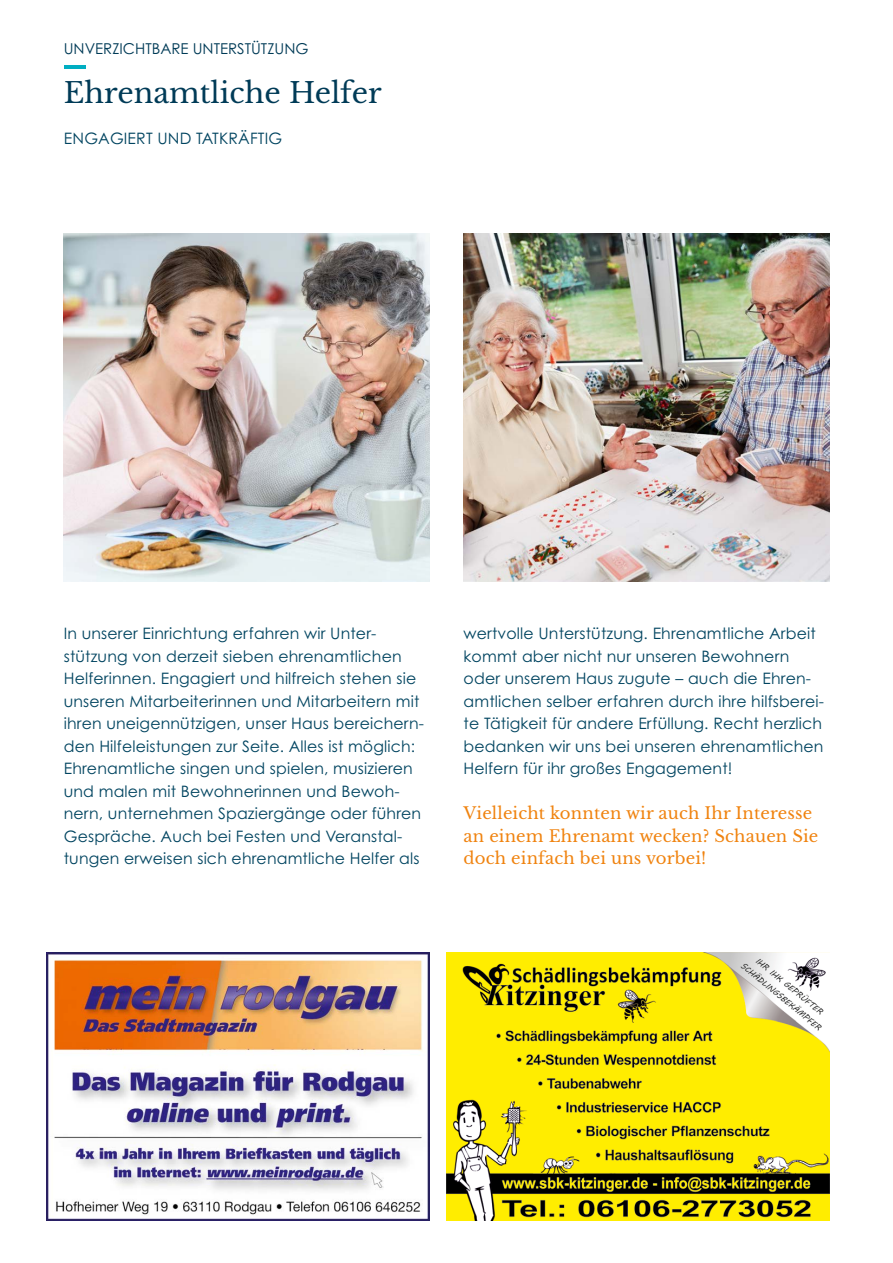
<style>
.page{position:relative;width:893px;height:1263px;background:#fff}
.page>*{position:absolute;margin:0;border:0;box-sizing:border-box;transform-origin:0 0}
.t1{font:28.5px "Libre Baskerville";color:#003b57}
.t2{font:16.5px/22.5px "Libre Baskerville";letter-spacing:.01em;color:#f0830f}
.t3{font:15.75px/22.5px "Century Gothic Pro";letter-spacing:.01em;color:#004460}
.t4{font:15px "Century Gothic Pro";color:#003b57}
</style>
<div class="page">
<hr style="left:64px;top:65px;width:22px;height:4px;background:#00aec2">
<img style="left:447px;top:952px;width:382px;height:268px">
<img style="left:47px;top:952px;width:382px;height:268px">
<img style="left:64px;top:234px;width:365px;height:347px">
<img style="left:464px;top:234px;width:365px;height:347px">
<p class="t4" style="left:64px;top:39px;width:246px">UNVERZICHTBARE UNTERSTÜTZUNG</p>
<h1 class="t1" style="left:64px;top:75px;width:319px">Ehrenamtliche Helfer</h1>
<p class="t3" style="left:64px;top:127px;width:220px">ENGAGIERT UND TATKRÄFTIG</p>
<p class="t3" style="left:64px;top:622px;width:362px">In unserer Einrichtung erfahren wir Unter&shy;stützung von derzeit sieben ehrenamtlichen Helferinnen. Engagiert und hilfreich stehen sie unseren Mitarbeiterinnen und Mitarbeitern mit ihren uneigennützigen, unser Haus bereichern&shy;den Hilfeleistungen zur Seite. Alles ist möglich:<br>Ehrenamtliche singen und spielen, musizieren und malen mit Bewohnerinnen und Bewoh&shy;nern, unternehmen Spaziergänge oder führen Gespräche. Auch bei Festen und Veranstal&shy;tungen erweisen sich ehrenamtliche Helfer als</p>
<p class="t3" style="left:464px;top:622px;width:362px">wertvolle Unterstützung. Ehrenamtliche Arbeit kommt aber nicht nur unseren Bewohnern oder unserem Haus zugute – auch die Ehren&shy;amtlichen selber erfahren durch ihre hilfsberei&shy;te Tätigkeit für andere Erfüllung. Recht herzlich bedanken wir uns bei unseren ehrenamtlichen Helfern für ihr großes Engagement!</p>
<p class="t2" style="left:464px;top:802px;width:356px">Vielleicht konnten wir auch Ihr Interesse an einem Ehrenamt wecken? Schauen Sie doch einfach bei uns vorbei!</p>
</div>
